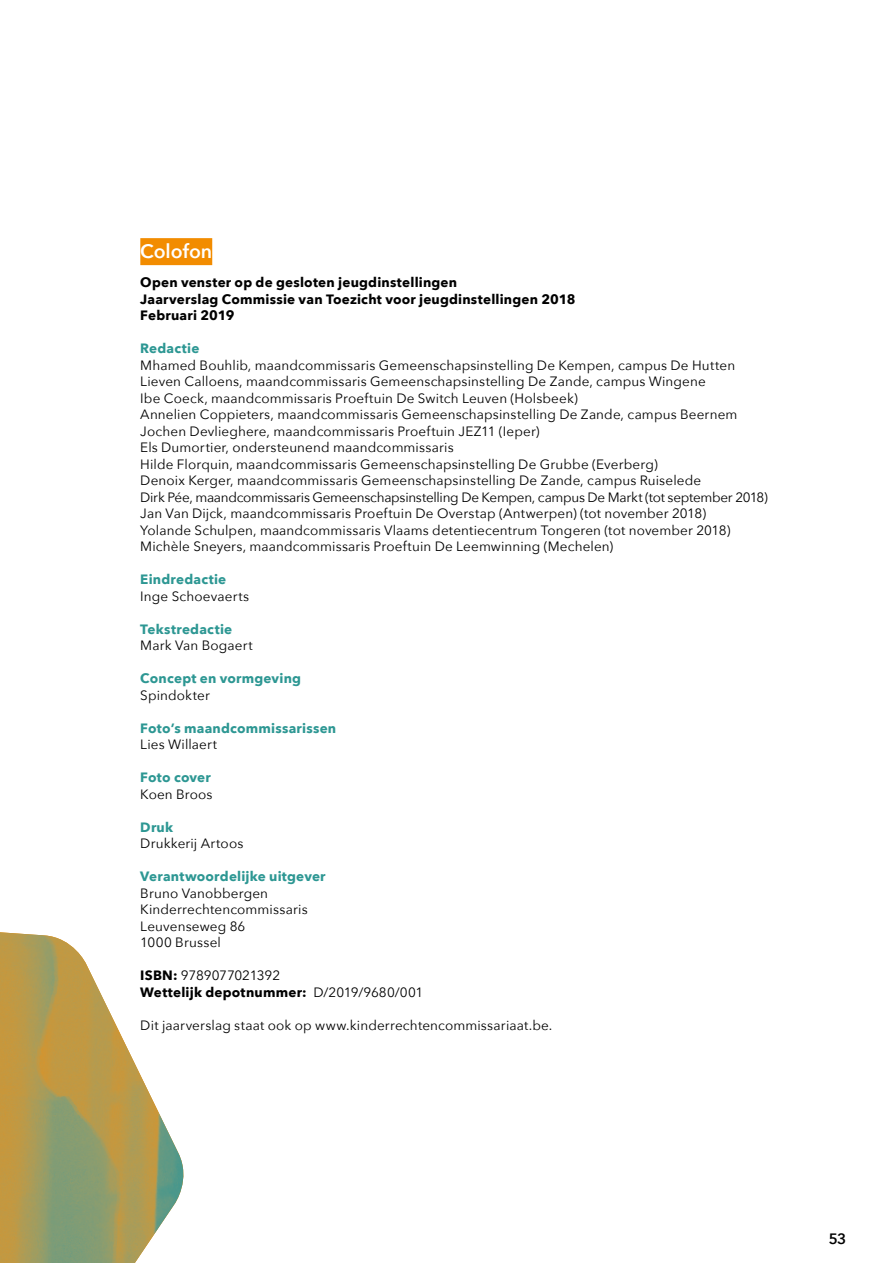
<style>
.page{position:relative;width:893px;height:1263px;background:#fff}
.page>*{position:absolute;margin:0;border:0;box-sizing:border-box;transform-origin:0 0}
.t1{font:600 19.5px "Avenir Next";color:#fff}
.t2{font:600 15px "Avenir Next";color:#000}
.t3{font:13.5px/16.5px "Avenir Next";letter-spacing:.01em;color:#000}
.t4{font:700 13.5px "Avenir Next";letter-spacing:.015em;color:#2d9793}
.t5{font:700 13.5px/16.5px "Avenir Next";letter-spacing:.015em;color:#000}
.t6{font:13.5px/16.5px "Avenir Next";letter-spacing:-.01em;color:#000}
.s1{font-weight:700}
</style>
<div class="page">
<img style="left:0;top:932px;width:184px;height:331px">
<div style="left:140px;top:238px;width:72px;height:27px;background:#f28c00"></div>
<h1 class="t1" style="left:140px;top:234px;width:73px">Colofon</h1>
<p class="t5" style="left:140px;top:274px;width:437px">Open venster op de gesloten jeugdinstellingen<br>Jaarverslag Commissie van Toezicht voor jeugdinstellingen 2018<br>Februari 2019</p>
<p class="t4" style="left:140px;top:337px;width:61px">Redactie</p>
<p class="t3" style="left:140px;top:356px;width:629px">Mhamed Bouhlib, maandcommissaris Gemeenschapsinstelling De Kempen, campus De Hutten Lieven Calloens, maandcommissaris Gemeenschapsinstelling De Zande, campus Wingene<br>Ibe Coeck, maandcommissaris Proeftuin De Switch Leuven (Holsbeek)<br>Annelien Coppieters, maandcommissaris Gemeenschapsinstelling De Zande, campus Beernem Jochen Devlieghere, maandcommissaris Proeftuin JEZ11 (Ieper)<br>Els Dumortier, ondersteunend maandcommissaris<br>Hilde Florquin, maandcommissaris Gemeenschapsinstelling De Grubbe (Everberg)<br>Denoix Kerger, maandcommissaris Gemeenschapsinstelling De Zande, campus Ruiselede<br>Dirk Pée, maandcommissaris Gemeenschapsinstelling De Kempen, campus De Markt (tot september 2018)<br>Jan Van Dijck, maandcommissaris Proeftuin De Overstap (Antwerpen) (tot november 2018)<br>Yolande Schulpen, maandcommissaris Vlaams detentiecentrum Tongeren (tot november 2018)<br>Michèle Sneyers, maandcommissaris Proeftuin De Leemwinning (Mechelen)</p>
<p class="t4" style="left:140px;top:568px;width:88px">Eindredactie</p>
<p class="t3" style="left:140px;top:587px;width:110px">Inge Schoevaerts</p>
<p class="t4" style="left:140px;top:617px;width:93px">Tekstredactie</p>
<p class="t3" style="left:140px;top:637px;width:114px">Mark Van Bogaert</p>
<p class="t4" style="left:140px;top:667px;width:162px">Concept en vormgeving</p>
<p class="t3" style="left:140px;top:686px;width:71px">Spindokter</p>
<p class="t4" style="left:140px;top:716px;width:197px">Foto’s maandcommissarissen</p>
<p class="t3" style="left:140px;top:736px;width:78px">Lies Willaert</p>
<p class="t4" style="left:140px;top:766px;width:72px">Foto cover</p>
<p class="t3" style="left:140px;top:785px;width:74px">Koen Broos</p>
<p class="t4" style="left:140px;top:815px;width:34px">Druk</p>
<p class="t3" style="left:140px;top:835px;width:105px">Drukkerij Artoos</p>
<p class="t4" style="left:140px;top:865px;width:187px">Verantwoordelijke uitgever</p>
<p class="t3" style="left:140px;top:884px;width:169px">Bruno Vanobbergen<br>Kinderrechtencommissaris<br>Leuvenseweg 86<br>1000 Brussel</p>
<p class="t6" style="left:140px;top:967px;width:285px"><span class="s1">ISBN:</span> 9789077021392<br><span class="s1">Wettelijk depotnummer:</span> D/2019/9680/001</p>
<p class="t3" style="left:140px;top:1016px;width:413px">Dit jaarverslag staat ook op www.kinderrechtencommissariaat.be.</p>
<p class="t2" style="left:829px;top:1226px;width:19px">53</p>
</div>
